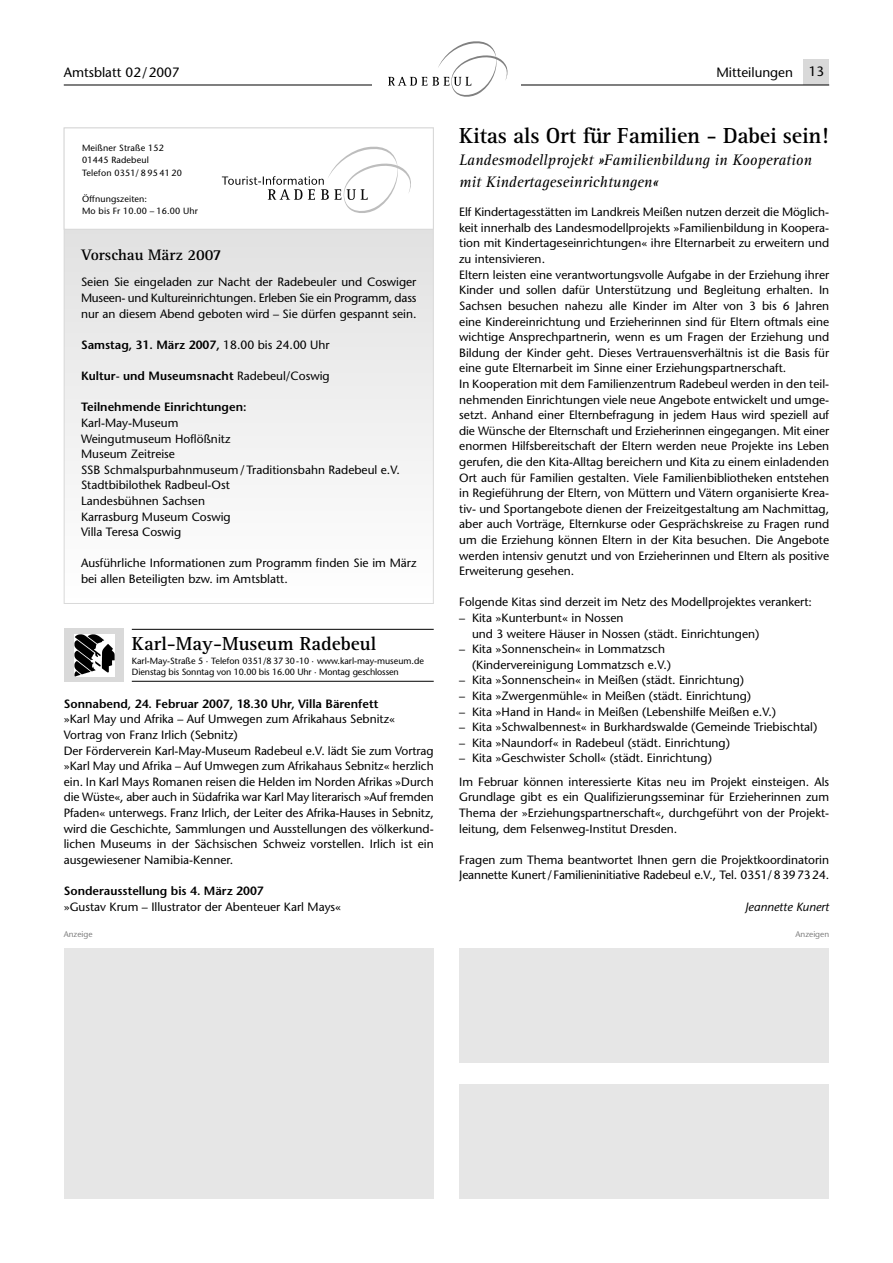
<style>
.page{position:relative;width:893px;height:1263px;background:#fff}
.page>*{position:absolute;margin:0;border:0;box-sizing:border-box;transform-origin:0 0}
.t1{font:700 22.5px "Rotis Serif";letter-spacing:-.01em;color:#000}
.t2{font:700 19.5px "Rotis Serif";color:#000}
.t3{font:italic 15.75px/22px "Rotis Serif";color:#000}
.t4{font:700 15.75px "Rotis Serif";color:#000}
.t5{font:13.5px "Stone Sans";color:#000}
.t6{font:12px/15.6px "Stone Sans";color:#000}
.t7{font:600 12px "Stone Sans";color:#000}
.t8{font:italic 12px "Stone Sans";color:#000}
.t9{font:9px/12.8px "Stone Sans";color:#000}
.t10{font:8.25px "Stone Sans";color:#808080}
.s1{font-weight:400}
</style>
<div class="page">
<svg style="left:66px;top:230px;width:366px;height:244px"></svg>
<div style="left:804px;top:60px;width:25px;height:25px;background:#d9d9d9"></div>
<hr style="left:64px;top:85px;width:765px;height:1px;background:#000">
<div style="left:372px;top:36px;width:149px;height:64px;background:#fff"></div>
<svg style="left:388px;top:41px;width:120px;height:56px"></svg>
<svg style="left:222px;top:146px;width:189px;height:67px"></svg>
<div style="left:64px;top:128px;width:370px;height:102px;border:1px solid #d9d9d9"></div>
<hr style="left:132px;top:629px;width:302px;height:1px;background:#000">
<hr style="left:132px;top:681px;width:302px;height:1px;background:#000">
<div style="left:64px;top:629px;width:59px;height:53px;background:#d9d9d9"></div>
<img style="left:74px;top:634px;width:41px;height:43px">
<div style="left:459px;top:948px;width:370px;height:115px;background:#e6e6e6"></div>
<div style="left:459px;top:1084px;width:370px;height:115px;background:#e6e6e6"></div>
<div style="left:64px;top:948px;width:370px;height:251px;background:#e6e6e6"></div>
<p class="t5" style="left:64px;top:67px;width:117px">Amtsblatt 02/2007</p>
<p class="t5" style="left:716px;top:67px;width:109px">Mitteilungen 13</p>
<p class="t9" style="left:82px;top:142px;width:101px">Meißner Straße 152<br>01445 Radebeul<br>Telefon 0351/ 8 95 41 20</p>
<p class="t9" style="left:82px;top:193px;width:117px">Öffnungszeiten:<br>Mo bis Fr 10.00 – 16.00 Uhr</p>
<h3 class="t4" style="left:81px;top:249px;width:142px">Vorschau März 2007</h3>
<p class="t6" style="left:81px;top:276px;width:337px;text-align:justify">Seien Sie eingeladen zur Nacht der Radebeuler und Coswiger Museen- und Kultureinrichtungen. Erleben Sie ein Programm, dass nur an diesem Abend geboten wird – Sie dürfen gespannt sein.</p>
<p class="t7" style="left:81px;top:340px;width:250px">Samstag, 31. März 2007, <span class="s1">18.00 bis 24.00 Uhr</span></p>
<p class="t7" style="left:81px;top:371px;width:250px">Kultur- und Museumsnacht <span class="s1">Radebeul/Coswig</span></p>
<p class="t7" style="left:81px;top:402px;width:167px">Teilnehmende Einrichtungen:</p>
<p class="t6" style="left:81px;top:416px;width:320px">Karl-May-Museum<br>Weingutmuseum Hoflößnitz<br>Museum Zeitreise<br>SSB Schmalspurbahnmuseum/ Traditionsbahn Radebeul e.V.<br>Stadtbibilothek Radbeul-Ost<br>Landesbühnen Sachsen<br>Karrasburg Museum Coswig<br>Villa Teresa Coswig</p>
<p class="t6" style="left:81px;top:557px;width:337px">Ausführliche Informationen zum Programm finden Sie im März bei allen Beteiligten bzw. im Amtsblatt.</p>
<h2 class="t2" style="left:132px;top:637px;width:246px">Karl-May-Museum Radebeul</h2>
<p class="t9" style="left:132px;top:657px;width:294px;line-height:10.5px">Karl-May-Straße 5 · Telefon 0351/8 37 30-10 · www.karl-may-museum.de<br>Dienstag bis Sonntag von 10.00 bis 16.00 Uhr · Montag geschlossen</p>
<p class="t7" style="left:64px;top:699px;width:316px">Sonnabend, 24. Februar 2007, 18.30 Uhr, Villa Bärenfett</p>
<p class="t6" style="left:64px;top:713px;width:371px">»Karl May und Afrika – Auf Umwegen zum Afrikahaus Sebnitz« Vortrag von Franz Irlich (Sebnitz)<br>Der Förderverein Karl-May-Museum Radebeul e.V. lädt Sie zum Vortrag »Karl May und Afrika – Auf Umwegen zum Afrikahaus Sebnitz« herzlich ein. In Karl Mays Romanen reisen die Helden im Norden Afrikas »Durch die Wüste«, aber auch in Südafrika war Karl May literarisch »Auf fremden Pfaden« unterwegs. Franz Irlich, der Leiter des Afrika-Hauses in Sebnitz, wird die Geschichte, Sammlungen und Ausstellungen des völkerkund&shy;lichen Museums in der Sächsischen Schweiz vorstellen. Irlich ist ein ausgewiesener Namibia-Kenner.</p>
<p class="t7" style="left:64px;top:886px;width:202px">Sonderausstellung bis 4. März 2007</p>
<p class="t6" style="left:64px;top:900px;width:279px">»Gustav Krum – Illustrator der Abenteuer Karl Mays«</p>
<h1 class="t1" style="left:459px;top:128px;width:371px">Kitas als Ort für Familien - Dabei sein!</h1>
<h3 class="t3" style="left:459px;top:150px;width:354px">Landesmodellprojekt »Familienbildung in Kooperation mit Kindertageseinrichtungen«</h3>
<p class="t6" style="left:459px;top:206px;width:372px">Elf Kindertagesstätten im Landkreis Meißen nutzen derzeit die Möglich&shy;keit innerhalb des Landesmodellprojekts »Familienbildung in Koopera&shy;tion mit Kindertageseinrichtungen« ihre Elternarbeit zu erweitern und zu intensivieren.<br>Eltern leisten eine verantwortungsvolle Aufgabe in der Erziehung ihrer Kinder und sollen dafür Unterstützung und Begleitung erhalten. In Sachsen besuchen nahezu alle Kinder im Alter von 3 bis 6 Jahren eine Kindereinrichtung und Erzieherinnen sind für Eltern oftmals eine wichtige Ansprechpartnerin, wenn es um Fragen der Erziehung und Bildung der Kinder geht. Dieses Vertrauensverhältnis ist die Basis für eine gute Elternarbeit im Sinne einer Erziehungspartnerschaft.<br>In Kooperation mit dem Familienzentrum Radebeul werden in den teil&shy;nehmenden Einrichtungen viele neue Angebote entwickelt und umge&shy;setzt. Anhand einer Elternbefragung in jedem Haus wird speziell auf die Wünsche der Elternschaft und Erzieherinnen eingegangen. Mit einer enormen Hilfsbereitschaft der Eltern werden neue Projekte ins Leben gerufen, die den Kita-Alltag bereichern und Kita zu einem ein ladenden Ort auch für Familien gestalten. Viele Familienbibliotheken entstehen in Regieführung der Eltern, von Müttern und Vätern organisierte Krea&shy;tiv- und Sportangebote dienen der Freizeitgestaltung am Nachmittag, aber auch Vorträge, Elternkurse oder Gesprächskreise zu Fragen rund um die Erziehung können Eltern in der Kita besuchen. Die Angebote werden intensiv genutzt und von Erzieherinnen und Eltern als positive Erweiterung gesehen.</p>
<p class="t6" style="left:459px;top:596px;width:354px">Folgende Kitas sind derzeit im Netz des Modellprojektes verankert:</p>
<p class="t6" style="left:472px;top:611px;width:289px;text-indent:-13px">– Kita »Kunterbunt« in Nossen<br>und 3 weitere Häuser in Nossen (städt. Einrichtungen)</p>
<p class="t6" style="left:472px;top:642px;width:201px;text-indent:-13px">– Kita »Sonnenschein« in Lommatzsch (Kindervereinigung Lommatzsch e.V.)</p>
<p class="t6" style="left:459px;top:674px;width:286px">– Kita »Sonnenschein« in Meißen (städt. Einrichtung)</p>
<p class="t6" style="left:459px;top:689px;width:293px">– Kita »Zwergenmühle« in Meißen (städt. Einrichtung)</p>
<p class="t6" style="left:459px;top:705px;width:318px">– Kita »Hand in Hand« in Meißen (Lebenshilfe Meißen e.V.)</p>
<p class="t6" style="left:459px;top:720px;width:359px">– Kita »Schwalbennest« in Burkhardswalde (Gemeinde Triebischtal)</p>
<p class="t6" style="left:459px;top:736px;width:272px">– Kita »Naundorf« in Radebeul (städt. Einrichtung)</p>
<p class="t6" style="left:459px;top:748px;width:371px;line-height:23.4px">– Kita »Geschwister Scholl« (städt. Einrichtung)<br>Im Februar können interessierte Kitas neu im Projekt einsteigen. Als</p>
<p class="t6" style="left:459px;top:791px;width:371px;text-align:justify">Grundlage gibt es ein Qualifizierungsseminar für Erzieherinnen zum Thema der »Erziehungspartnerschaft«, durchgeführt von der Projekt&shy;leitung, dem Felsenweg-Institut Dresden.</p>
<p class="t6" style="left:459px;top:853px;width:371px">Fragen zum Thema beantwortet Ihnen gern die Projektkoordinatorin<br>Jeannette Kunert/Familieninitiative Radebeul e.V., Tel. 0351/8397324.</p>
<p class="t8" style="left:745px;top:902px;width:86px">Jeannette Kunert</p>
<p class="t10" style="left:64px;top:931px;width:30px">Anzeige</p>
<p class="t10" style="left:795px;top:931px;width:35px">Anzeigen</p>
</div>
